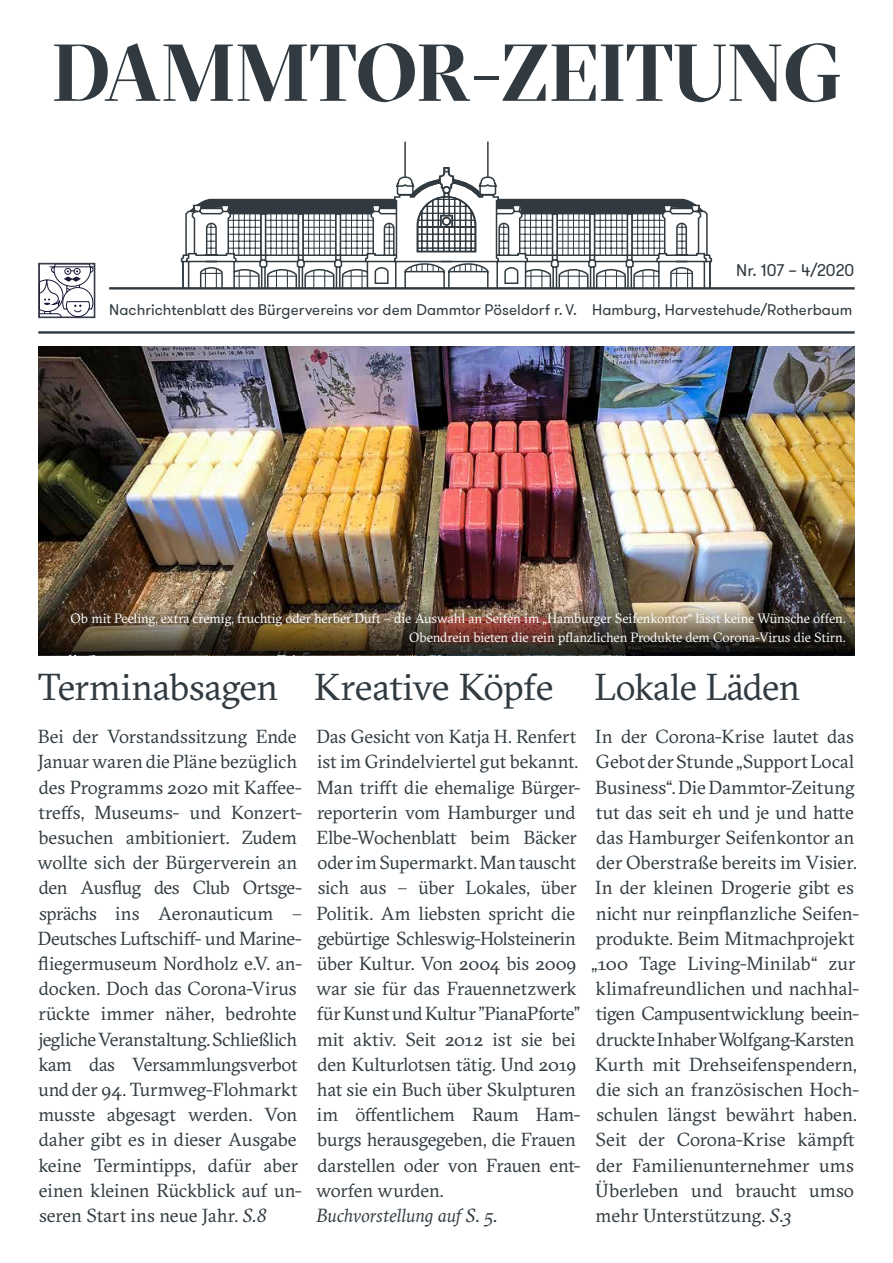
<style>
.page{position:relative;width:893px;height:1263px;background:#fff}
.page>*{position:absolute;margin:0;border:0;box-sizing:border-box;transform-origin:0 0}
.t1{font:700 80.4px "GT Sectra Display Trial";letter-spacing:.01em;color:#303a40}
.t2{font:37.5px "GT Sectra";letter-spacing:-.01em;color:#303a40}
.t3{font:18.9px/25.2px "GT Sectra";letter-spacing:-.01em;color:#303a40}
.t4{font:italic 18.9px "GT Sectra";letter-spacing:-.01em;color:#303a40}
.t5{font:16.8px "GT Walsheim Pro";color:#303a40}
.t6{font:15.3px "GT Walsheim Pro";color:#303a40}
.t7{font:13.5px/18.9px "GT Sectra";letter-spacing:-.01em;color:#fff;text-align:right}
.s1{font-style:italic}
</style>
<div class="page">
<hr style="left:109px;top:287px;width:746px;height:3px;background:#303a40">
<hr style="left:38px;top:331px;width:817px;height:3px;background:#303a40">
<hr style="left:487px;top:142px;width:2px;height:34px;background:#303a40">
<hr style="left:404px;top:142px;width:2px;height:34px;background:#303a40">
<svg style="left:180px;top:158px;width:533px;height:132px"></svg>
<svg style="left:40px;top:265px;width:53px;height:51px"></svg>
<div style="left:38px;top:263px;width:57px;height:55px;border:1px solid #303a40"></div>
<img style="left:38px;top:346px;width:817px;height:309px">
<h1 class="t1" style="left:52px;top:43px;width:791px">DAMMTOR-ZEITUNG</h1>
<p class="t5" style="left:736px;top:259px;width:120px">Nr. 107 – 4/2020</p>
<p class="t6" style="left:109px;top:300px;width:745px">Nachrichtenblatt des Bürgervereins vor dem Dammtor Pöseldorf r. V. Hamburg, Harvestehude/Rotherbaum</p>
<p class="t7" style="left:71px;top:608px;width:777px">Ob mit Peeling, extra cremig, fruchtig oder herber Duft – die Auswahl an Seifen im „Hamburger Seifenkontor“ lässt keine Wünsche offen.<br>Obendrein bieten die rein pflanzlichen Produkte dem Corona-Virus die Stirn.</p>
<h2 class="t2" style="left:38px;top:664px;width:517px">Terminabsagen Kreative Köpfe</h2>
<p class="t3" style="left:37px;top:724px;width:266px">Bei der Vorstandssitzung Ende<br>Januar waren die Pläne bezüglich des Programms 2020 mit Kaffee&shy;treffs, Museums- und Konzert&shy;besuchen ambitioniert. Zudem wollte sich der Bürgerverein an den Ausflug des Club Ortsge&shy;sprächs ins Aeronauticum –<br>Deutsches Luftschiff- und Marine&shy;fliegermuseum Nordholz e.V. an&shy;docken. Doch das Corona-Virus rückte immer näher, bedrohte jegliche Veranstaltung. Schließlich kam das Versammlungsverbot und der 94. Turmweg-Flohmarkt musste abgesagt werden. Von daher gibt es in dieser Ausgabe keine Termintipps, dafür aber einen kleinen Rückblick auf un&shy;seren Start ins neue Jahr. <span class="s1">S.8</span></p>
<p class="t3" style="left:316px;top:724px;width:266px">Das Gesicht von Katja H. Renfert ist im Grindelviertel gut bekannt.<br>Man trifft die ehemalige Bürger&shy;reporterin vom Hamburger und<br>Elbe-Wochenblatt beim Bäcker oder im Supermarkt. Man tauscht sich aus – über Lokales, über<br>Politik. Am liebsten spricht die gebürtige Schleswig-Holsteinerin über Kultur. Von 2004 bis 2009 war sie für das Frauennetzwerk für Kunst und Kultur "PianaPforte" mit aktiv. Seit 2012 ist sie bei den Kulturlotsen tätig. Und 2019 hat sie ein Buch über Skulpturen im öffentlichem Raum Ham&shy;burgs herausgegeben, die Frauen darstellen oder von Frauen ent&shy;worfen wurden.</p>
<p class="t4" style="left:317px;top:1204px;width:183px">Buchvorstellung auf S. 5.</p>
<h2 class="t2" style="left:594px;top:664px;width:207px">Lokale Läden</h2>
<p class="t3" style="left:591px;top:724px;width:270px">In der Corona-Krise lautet das<br>Gebot der Stunde „Support Local<br>Business“. Die Dammtor-Zeitung tut das seit eh und je und hatte das Hamburger Seifenkontor an der Oberstraße bereits im Visier.<br>In der kleinen Drogerie gibt es nicht nur reinpflanzliche Seifen&shy;produkte. Beim Mitmachprojekt „100 Tage Living-Minilab“ zur klimafreundlichen und nachhal&shy;tigen Campusentwicklung beein&shy;druckte Inhaber Wolfgang-Karsten<br>Kurth mit Drehseifenspendern, die sich an französischen Hoch&shy;schulen längst bewährt haben.<br>Seit der Corona-Krise kämpft der Familienunternehmer ums<br>Überleben und braucht umso mehr Unterstützung. <span class="s1">S.3</span></p>
</div>
